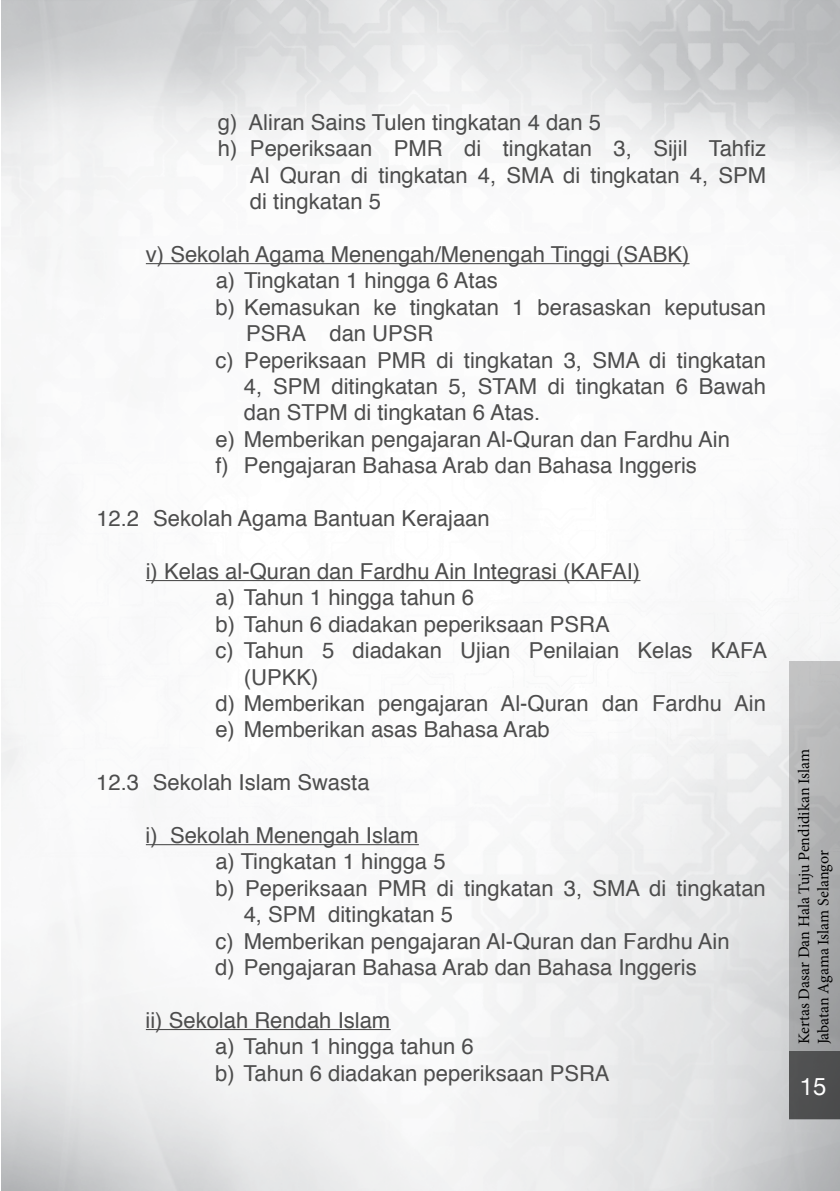
<style>
.page{position:relative;width:840px;height:1191px;background:#fff}
.page>*{position:absolute;margin:0;border:0;box-sizing:border-box;transform-origin:0 0}
.t1{font:24px "Helvetica Neue";color:#fff}
.t2{font:22px/26.4px "Helvetica";color:#4d4d4d}
.t3{font:16px/19.2px "Minion Pro";letter-spacing:-.005em;color:#000}
</style>
<div class="page">
<svg style="left:788px;top:660px;width:51px;height:391px;background:#b0b1b2"></svg>
<div style="left:788px;top:1051px;width:51px;height:68px;background:#4f4f50"></div>
<hr style="left:146px;top:263px;width:543px;height:1px;background:#4d4d4d">
<hr style="left:146px;top:580px;width:494px;height:1px;background:#4d4d4d">
<hr style="left:146px;top:844px;width:272px;height:1px;background:#4d4d4d">
<hr style="left:146px;top:1029px;width:244px;height:1px;background:#4d4d4d">
<p class="t2" style="left:218px;top:110px;width:384px">g) Aliran Sains Tulen tingkatan 4 dan 5</p>
<p class="t2" style="left:218px;top:136px;width:549px">h) Peperiksaan PMR di tingkatan 3, Sijil Tahfiz</p>
<p class="t2" style="left:250px;top:162px;width:517px">Al Quran di tingkatan 4, SMA di tingkatan 4, SPM</p>
<p class="t2" style="left:250px;top:189px;width:132px">di tingkatan 5</p>
<p class="t2" style="left:146px;top:242px;width:545px">v) Sekolah Agama Menengah/Menengah Tinggi (SABK)</p>
<p class="t2" style="left:215px;top:268px;width:283px">a) Tingkatan 1 hingga 6 Atas</p>
<p class="t2" style="left:215px;top:294px;width:551px">b) Kemasukan ke tingkatan 1 berasaskan keputusan</p>
<p class="t2" style="left:246px;top:321px;width:189px">PSRA dan UPSR</p>
<p class="t2" style="left:215px;top:347px;width:551px">c) Peperiksaan PMR di tingkatan 3, SMA di tingkatan</p>
<p class="t2" style="left:244px;top:374px;width:523px">4, SPM ditingkatan 5, STAM di tingkatan 6 Bawah</p>
<p class="t2" style="left:244px;top:400px;width:297px">dan STPM di tingkatan 6 Atas.</p>
<p class="t2" style="left:215px;top:426px;width:515px">e) Memberikan pengajaran Al-Quran dan Fardhu Ain</p>
<p class="t2" style="left:215px;top:453px;width:482px">f) Pengajaran Bahasa Arab dan Bahasa Inggeris</p>
<p class="t2" style="left:96px;top:506px;width:395px">12.2 Sekolah Agama Bantuan Kerajaan</p>
<p class="t2" style="left:146px;top:558px;width:496px">i) Kelas al-Quran dan Fardhu Ain Integrasi (KAFAI)</p>
<p class="t2" style="left:215px;top:585px;width:260px">a) Tahun 1 hingga tahun 6</p>
<p class="t2" style="left:215px;top:611px;width:395px">b) Tahun 6 diadakan peperiksaan PSRA</p>
<p class="t2" style="left:215px;top:638px;width:553px">c) Tahun 5 diadakan Ujian Penilaian Kelas KAFA</p>
<p class="t2" style="left:244px;top:664px;width:76px">(UPKK)</p>
<p class="t2" style="left:215px;top:690px;width:551px">d) Memberikan pengajaran Al-Quran dan Fardhu Ain</p>
<p class="t2" style="left:215px;top:717px;width:336px">e) Memberikan asas Bahasa Arab</p>
<p class="t2" style="left:96px;top:770px;width:275px">12.3 Sekolah Islam Swasta</p>
<p class="t2" style="left:145px;top:822px;width:274px">i) Sekolah Menengah Islam</p>
<p class="t2" style="left:215px;top:849px;width:231px">a) Tingkatan 1 hingga 5</p>
<p class="t2" style="left:215px;top:875px;width:551px">b) Peperiksaan PMR di tingkatan 3, SMA di tingkatan</p>
<p class="t2" style="left:243px;top:902px;width:211px">4, SPM ditingkatan 5</p>
<p class="t2" style="left:215px;top:928px;width:515px">c) Memberikan pengajaran Al-Quran dan Fardhu Ain</p>
<p class="t2" style="left:215px;top:954px;width:482px">d) Pengajaran Bahasa Arab dan Bahasa Inggeris</p>
<p class="t2" style="left:215px;top:1007px;width:395px;text-indent:-70px">ii) Sekolah Rendah Islam<br>a) Tahun 1 hingga tahun 6<br>b) Tahun 6 diadakan peperiksaan PSRA</p>
<p class="t3" style="left:794px;top:1044px;width:297px;rotate:-90deg">Kertas Dasar Dan Hala Tuju Pendidikan Islam<br>Jabatan Agama Islam Selangor</p>
<p class="t1" style="left:799px;top:1065px;width:28px">15</p>
</div>
